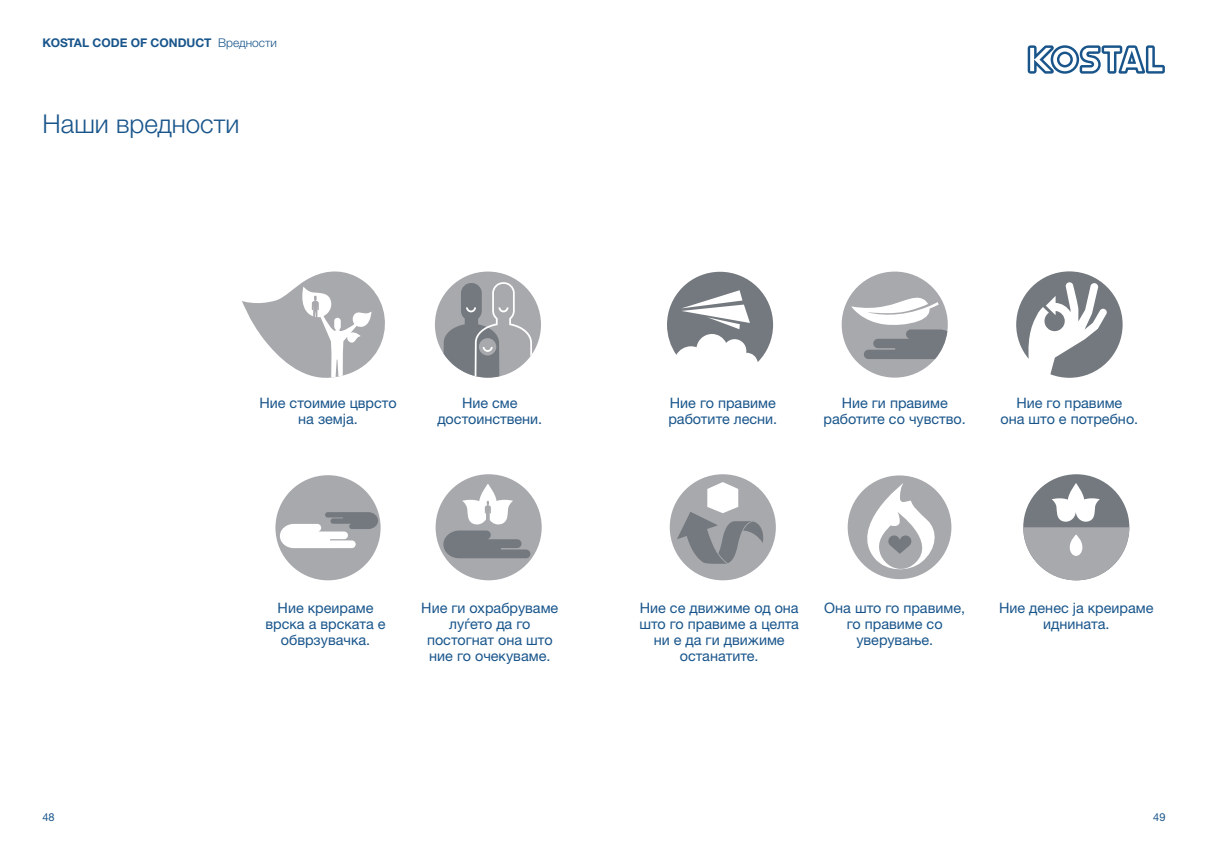
<style>
.page{position:relative;width:1208px;height:859px;background:#fff}
.page>*{position:absolute;margin:0;border:0;box-sizing:border-box;transform-origin:0 0}
.H_ohne{font:300 26px "Helvetica Neue LTW1 G";color:#19558b}
.werte{font:14.4px/16.2px "Helvetica Neue LTW1 G";color:#19558b;text-align:center}
.t1{font:700 12px "Helvetica Neue LTW1 G";color:#19558b}
.t2{font:11px "Helvetica Neue LTW1 G";color:#19558b}
.s1{font-weight:300}
</style>
<div class="page">
<svg style="left:242px;top:271px;width:143px;height:107px"></svg>
<div style="left:435px;top:272px;width:106px;height:106px;background:#a8a9ad;border-radius:50%"></div>
<svg style="left:443px;top:282px;width:89px;height:96px"></svg>
<svg style="left:667px;top:272px;width:106px;height:90px"></svg>
<div style="left:841px;top:272px;width:106px;height:106px;background:#a8a9ad;border-radius:50%"></div>
<svg style="left:851px;top:296px;width:96px;height:63px"></svg>
<svg style="left:1016px;top:271px;width:106px;height:107px"></svg>
<div style="left:435px;top:474px;width:107px;height:106px;background:#a8a9ad;border-radius:50%"></div>
<svg style="left:443px;top:484px;width:87px;height:74px"></svg>
<div style="left:275px;top:475px;width:105px;height:105px;background:#a8a9ad;border-radius:50%"></div>
<svg style="left:280px;top:512px;width:98px;height:36px"></svg>
<div style="left:670px;top:474px;width:106px;height:106px;background:#a8a9ad;border-radius:50%"></div>
<svg style="left:677px;top:482px;width:86px;height:82px"></svg>
<div style="left:847px;top:475px;width:104px;height:104px;background:#a8a9ad;border-radius:50%"></div>
<svg style="left:847px;top:483px;width:91px;height:97px"></svg>
<div style="left:1023px;top:474px;width:106px;height:106px;background:#73797e;border-radius:50%"></div>
<svg style="left:1023px;top:483px;width:106px;height:97px"></svg>
<svg style="left:1027px;top:45px;width:137px;height:29px"></svg>
<p class="t1" style="left:43px;top:35px;width:236px">KOSTAL CODE OF CONDUCT <span class="s1">Вредности</span></p>
<p class="H_ohne" style="left:43px;top:108px;width:198px">Наши вредности</p>
<p class="werte" style="left:259px;top:394px;width:139px">Ние стоимие цврсто</p>
<p class="werte" style="left:298px;top:411px;width:61px">на земја.</p>
<p class="werte" style="left:462px;top:394px;width:57px">Ние сме</p>
<p class="werte" style="left:437px;top:411px;width:106px">достоинствени.</p>
<p class="werte" style="left:265px;top:599px;width:121px">Ние креираме врска а врската е обврзувачка.</p>
<p class="werte" style="left:421px;top:599px;width:139px">Ние ги охрабруваме луѓето да го постогнат она што ние го очекуваме.</p>
<p class="werte" style="left:670px;top:394px;width:107px">Ние го правиме</p>
<p class="werte" style="left:668px;top:411px;width:110px">работите лесни.</p>
<p class="werte" style="left:841px;top:394px;width:107px">Ние ги правиме</p>
<p class="werte" style="left:823px;top:411px;width:144px">работите со чувство.</p>
<p class="werte" style="left:1016px;top:394px;width:107px">Ние го правиме</p>
<p class="werte" style="left:1000px;top:411px;width:139px">она што е потребно.</p>
<p class="werte" style="left:639px;top:599px;width:161px">Ние се движиме од она што го правиме а целта ни е да ги движиме останатите.</p>
<p class="werte" style="left:824px;top:599px;width:142px">Она што го правиме, го правиме со уверување.</p>
<p class="werte" style="left:999px;top:599px;width:156px">Ние денес ја креираме иднината.</p>
<p class="t2" style="left:43px;top:810px;width:14px">48</p>
<p class="t2" style="left:1153px;top:810px;width:14px">49</p>
</div>
